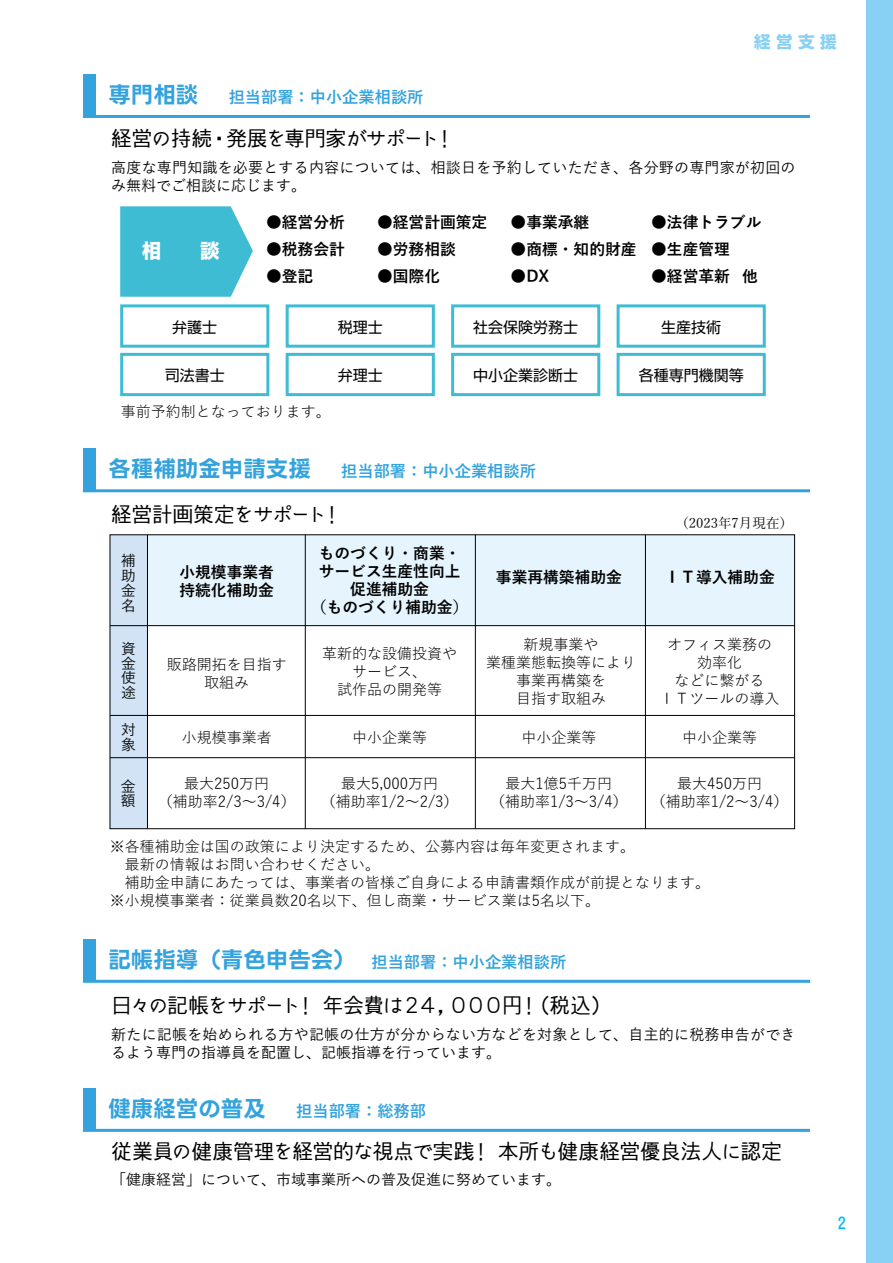
<style>
.page{position:relative;width:893px;height:1263px;background:#fff}
.page>*{position:absolute;margin:0;border:0;box-sizing:border-box;transform-origin:0 0}
.t1{font:700 22.5px "LINE Seed JP OTF";color:#34a3dd}
.t2{font:21px "komorebi gothic P";letter-spacing:-.03em;color:#000}
.t3{font:21px "komorebi gothic P";letter-spacing:-.05em;color:#000}
.t4{font:21px "komorebi gothic P";letter-spacing:-.095em;color:#000}
.t5{font:19.5px "Hira Kaku Std W8";color:#fff}
.t6{font:700 16.5px "Shin Go Pro";color:#88d1f5}
.t7{font:16.5px "Stratos Web";color:#00b9ef}
.t8{font:700 16.2px "Yu Gothic";color:#34a3dd}
.t9{font:700 15.75px/18px "Yu Gothic";color:#000}
.t10{font:15px/18px "Yu Gothic";color:#000;text-align:center}
.t11{font:500 15px/18px "Yu Gothic";letter-spacing:.015em;color:#000}
.t12{font:15px "Shin Go Pro";color:#000}
.t13{font:500 14.85px/14.9px "Yu Gothic";color:#000}
.t14{font:500 14.7px/14.7px "Yu Gothic";color:#000;text-align:justify}
.t15{font:13.5px "Yu Mincho";color:#000}
.s1{font-family:"LINE Seed JP OTF";font-size:22.5px}
.s2{font-family:"Yu Gothic";font-size:16.2px}
</style>
<div class="page">
<div style="left:866px;top:0;width:27px;height:1263px;background:#88d1f5"></div>
<hr style="left:83px;top:980px;width:727px;height:3px;background:#34a3dd">
<div style="left:83px;top:939px;width:13px;height:42px;background:#34a3dd"></div>
<hr style="left:83px;top:1129px;width:727px;height:3px;background:#34a3dd">
<div style="left:83px;top:1088px;width:13px;height:42px;background:#34a3dd"></div>
<hr style="left:83px;top:115px;width:727px;height:3px;background:#34a3dd">
<div style="left:83px;top:74px;width:13px;height:42px;background:#34a3dd"></div>
<svg style="left:120px;top:206px;width:133px;height:91px;background:#4ec2d7"></svg>
<div style="left:120px;top:304px;width:149px;height:44px;border:3px solid #3dbcd4"></div>
<div style="left:120px;top:353px;width:149px;height:43px;border:3px solid #3dbcd4"></div>
<div style="left:286px;top:304px;width:149px;height:44px;border:3px solid #3dbcd4"></div>
<div style="left:286px;top:353px;width:149px;height:43px;border:3px solid #3dbcd4"></div>
<div style="left:451px;top:304px;width:149px;height:44px;border:3px solid #3dbcd4"></div>
<div style="left:451px;top:353px;width:149px;height:43px;border:3px solid #3dbcd4"></div>
<div style="left:617px;top:304px;width:149px;height:44px;border:3px solid #3dbcd4"></div>
<div style="left:617px;top:353px;width:149px;height:43px;border:3px solid #3dbcd4"></div>
<div style="left:110px;top:535px;width:685px;height:91px;background:#e6f5fd"></div>
<div style="left:110px;top:535px;width:37px;height:294px;background:#d1e3f5"></div>
<hr style="left:83px;top:489px;width:727px;height:3px;background:#34a3dd">
<div style="left:83px;top:448px;width:13px;height:43px;background:#34a3dd"></div>
<hr style="left:110px;top:625px;width:685px;height:1px;background:#000">
<hr style="left:147px;top:535px;width:1px;height:294px;background:#000">
<hr style="left:305px;top:535px;width:1px;height:294px;background:#000">
<hr style="left:475px;top:535px;width:1px;height:294px;background:#000">
<hr style="left:645px;top:535px;width:1px;height:294px;background:#000">
<hr style="left:110px;top:715px;width:685px;height:1px;background:#000">
<hr style="left:110px;top:757px;width:685px;height:1px;background:#000">
<p class="t8" style="left:108px;top:88px;width:316px"><span class="s1">専門相談 　</span>担当部署：中小企業相談所</p>
<h2 class="t3" style="left:111px;top:128px;width:345px">経営の持続・発展を専門家がサポート！</h2>
<p class="t6" style="left:754px;top:29px;width:84px">経 営 支 援</p>
<p class="t11" style="left:111px;top:157px;width:686px">高度な専門知識を必要とする内容については、相談日を予約していただき、各分野の専門家が初回のみ無料でご相談に応じます。</p>
<h3 class="t5" style="left:142px;top:240px;width:79px">相　　談</h3>
<p class="t12" style="left:172px;top:314px;width:46px">弁護士</p>
<p class="t12" style="left:165px;top:363px;width:61px">司法書士</p>
<p class="t9" style="left:266px;top:214px;width:80px">●経営分析</p>
<p class="t9" style="left:377px;top:214px;width:112px">●経営計画策定</p>
<p class="t9" style="left:511px;top:214px;width:80px">●事業承継</p>
<p class="t9" style="left:651px;top:214px;width:112px">●法律トラブル</p>
<p class="t9" style="left:266px;top:241px;width:80px">●税務会計</p>
<p class="t9" style="left:377px;top:241px;width:80px">●労務相談</p>
<p class="t9" style="left:511px;top:241px;width:221px">●商標・知的財産 ●生産管理</p>
<p class="t9" style="left:266px;top:268px;width:49px">●登記</p>
<p class="t9" style="left:377px;top:268px;width:65px">●国際化</p>
<p class="t9" style="left:511px;top:268px;width:40px">●DX</p>
<p class="t9" style="left:651px;top:268px;width:108px">●経営革新 他</p>
<p class="t12" style="left:338px;top:314px;width:46px">税理士</p>
<p class="t12" style="left:338px;top:363px;width:46px">弁理士</p>
<p class="t12" style="left:473px;top:314px;width:106px">社会保険労務士</p>
<p class="t12" style="left:473px;top:363px;width:106px">中小企業診断士</p>
<p class="t12" style="left:661px;top:314px;width:61px">生産技術</p>
<p class="t12" style="left:639px;top:363px;width:106px">各種専門機関等</p>
<p class="t10" style="left:121px;top:400px;width:212px">事前予約制となっております。</p>
<p class="t8" style="left:108px;top:462px;width:429px"><span class="s1">各種補助金申請支援 　</span>担当部署：中小企業相談所</p>
<h2 class="t3" style="left:111px;top:503px;width:233px">経営計画策定をサポート！</h2>
<p class="t14" style="left:121px;top:552px;width:16px">補助金名</p>
<p class="t14" style="left:121px;top:639px;width:16px">資金使途</p>
<p class="t14" style="left:121px;top:720px;width:16px">対象</p>
<p class="t13" style="left:121px;top:777px;width:16px">金額</p>
<p class="t9" style="left:311px;top:544px;width:159px;text-align:center">ものづくり・商業・サービス生産性向上促進補助金<br>（ものづくり補助金）</p>
<p class="t10" style="left:322px;top:643px;width:136px">革新的な設備投資やサービス、<br>試作品の開発等</p>
<p class="t10" style="left:352px;top:726px;width:76px">中小企業等</p>
<p class="t10" style="left:321px;top:772px;width:139px">最大5,000万円<br>（補助率1/2～2/3）</p>
<p class="t9" style="left:179px;top:564px;width:96px">小規模事業者持続化補助金</p>
<p class="t10" style="left:167px;top:654px;width:121px">販路開拓を目指す取組み</p>
<p class="t10" style="left:182px;top:726px;width:91px">小規模事業者</p>
<p class="t10" style="left:158px;top:772px;width:139px">最大250万円<br>（補助率2/3～3/4）</p>
<p class="t9" style="left:496px;top:569px;width:127px">事業再構築補助金</p>
<p class="t10" style="left:486px;top:634px;width:151px">新規事業や<br>業種業態転換等により事業再構築を<br>目指す取組み</p>
<p class="t10" style="left:521px;top:726px;width:76px">中小企業等</p>
<p class="t10" style="left:490px;top:772px;width:139px">最大1億5千万円<br>（補助率1/3～3/4）</p>
<p class="t15" style="left:675px;top:510px;width:119px">（2023年7月現在）</p>
<p class="t9" style="left:664px;top:569px;width:112px">ＩＴ導入補助金</p>
<p class="t10" style="left:660px;top:634px;width:121px">オフィス業務の効率化<br>などに繋がる<br>ＩＴツールの導入</p>
<p class="t10" style="left:682px;top:726px;width:76px">中小企業等</p>
<p class="t10" style="left:651px;top:772px;width:139px">最大450万円<br>（補助率1/2～3/4）</p>
<p class="t10" style="left:110px;top:836px;width:602px;text-align:left">※各種補助金は国の政策により決定するため、公募内容は毎年変更されます。<br>　最新の情報はお問い合わせください。<br>　補助金申請にあたっては、事業者の皆様ご自身による申請書類作成が前提となります。※小規模事業者：従業員数20名以下、但し商業・サービス業は5名以下。</p>
<p class="t8" style="left:108px;top:953px;width:459px"><span class="s1">記帳指導（青色申告会）</span> 担当部署：中小企業相談所</p>
<h2 class="t4" style="left:111px;top:995px;width:502px">日々の記帳をサポート！ 年会費は２４，０００円！（税込）</h2>
<p class="t11" style="left:111px;top:1024px;width:686px">新たに記帳を始められる方や記帳の仕方が分からない方などを対象として、自主的に税務申告ができるよう専門の指導員を配置し、記帳指導を行っています。</p>
<h1 class="t1" style="left:108px;top:1096px;width:319px">健康経営の普及 　<span class="s2">担当部署：総務部</span></h1>
<h2 class="t2" style="left:111px;top:1140px;width:672px">従業員の健康管理を経営的な視点で実践！ 本所も健康経営優良法人に認定</h2>
<p class="t11" style="left:111px;top:1168px;width:451px">「健康経営」について、市域事業所への普及促進に努めています。</p>
<p class="t7" style="left:837px;top:1216px;width:11px">2</p>
</div>
